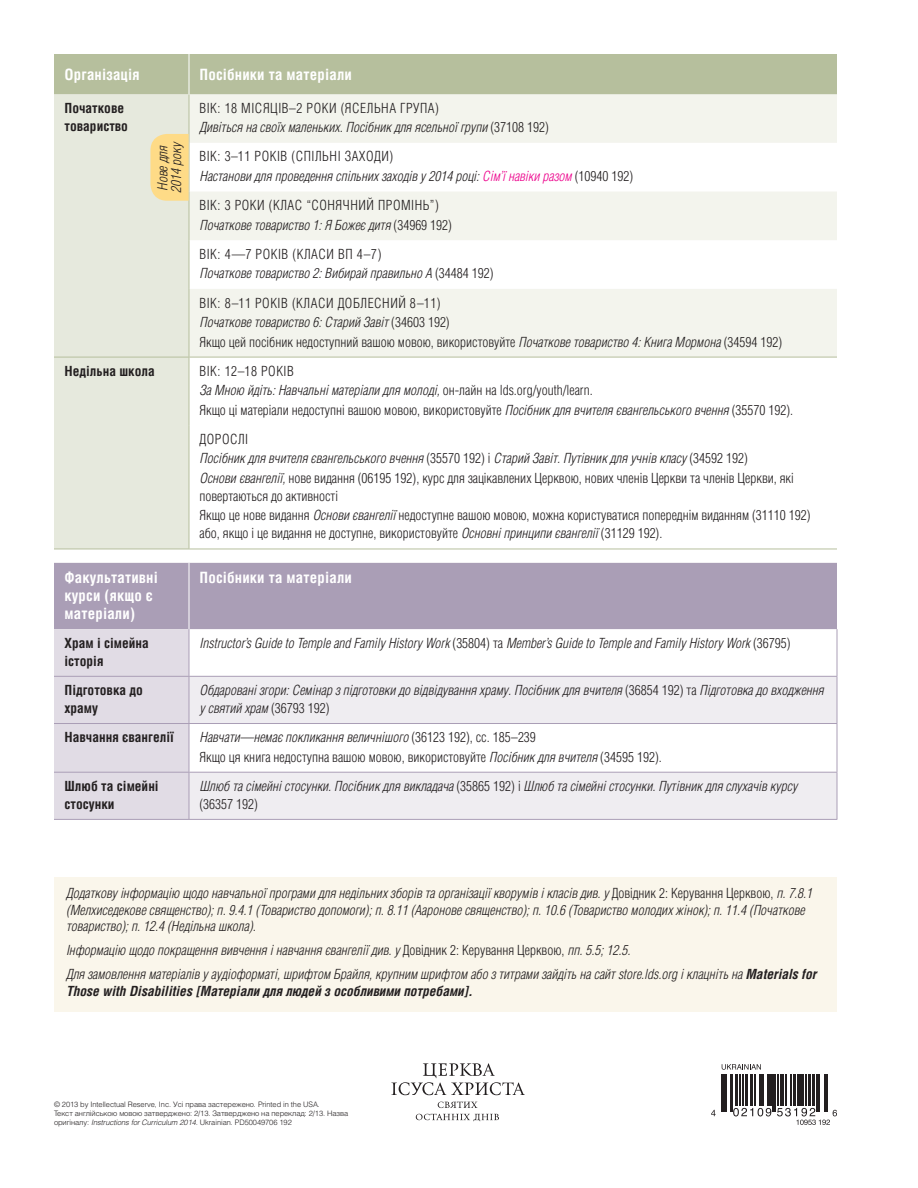
<style>
.page{position:relative;width:918px;height:1188px;background:#fff}
.page>*{position:absolute;margin:0;border:0;box-sizing:border-box;transform-origin:0 0}
.t1{font:700 condensed 15px/18px "Helveticalds Lat";letter-spacing:.01em;color:#fff}
.t2{font:italic 300 condensed 13.5px/19.5px "Helveticalds Lat";color:#231f20}
.t3{font:300 condensed 13.5px/19.5px "Helveticalds Lat";color:#231f20}
.t4{font:700 condensed 13.5px/18px "Helveticalds Lat";color:#231f20}
.t5{font:italic 700 condensed 13.5px "Helveticalds Lat";color:#231f20}
.t6{font:300 7.5px/9px "Helveticalds Lat";letter-spacing:-.01em;color:#231f20}
.s1{font-style:normal}
.s2{color:#ed028c}
.s3{font-style:italic}
.s4{font-weight:700}
</style>
<div class="page">
<div style="left:54px;top:54px;width:783px;height:40px;background:#b6bf9d"></div>
<div style="left:54px;top:94px;width:135px;height:455px;background:#e6e9dd"></div>
<svg style="left:190px;top:94px;width:647px;height:263px;fill:#f3f4ed"></svg>
<hr style="left:189px;top:54px;width:1px;height:40px;background:#fff">
<hr style="left:189px;top:357px;width:648px;height:1px;background:#b6bf9d">
<hr style="left:189px;top:94px;width:1px;height:49px;background:#b6bf9d">
<hr style="left:189px;top:143px;width:1px;height:49px;background:#b6bf9d">
<hr style="left:189px;top:192px;width:1px;height:48px;background:#b6bf9d">
<hr style="left:189px;top:240px;width:1px;height:49px;background:#b6bf9d">
<hr style="left:189px;top:289px;width:1px;height:68px;background:#b6bf9d">
<hr style="left:54px;top:357px;width:135px;height:1px;background:#b6bf9d">
<hr style="left:189px;top:357px;width:1px;height:68px;background:#b6bf9d">
<hr style="left:54px;top:549px;width:135px;height:1px;background:#b6bf9d">
<hr style="left:189px;top:425px;width:1px;height:124px;background:#b6bf9d">
<hr style="left:189px;top:549px;width:648px;height:1px;background:#b6bf9d">
<div style="left:54px;top:563px;width:783px;height:66px;background:#aa9eb6"></div>
<div style="left:54px;top:629px;width:135px;height:190px;background:#e1dce5"></div>
<svg style="left:190px;top:677px;width:647px;height:142px;fill:#efedf1"></svg>
<hr style="left:189px;top:563px;width:1px;height:66px;background:#fff">
<hr style="left:189px;top:629px;width:1px;height:47px;background:#aa9eb6">
<hr style="left:837px;top:629px;width:1px;height:47px;background:#aa9eb6">
<hr style="left:54px;top:676px;width:135px;height:1px;background:#aa9eb6">
<hr style="left:189px;top:676px;width:648px;height:1px;background:#aa9eb6">
<hr style="left:189px;top:677px;width:1px;height:46px;background:#aa9eb6">
<hr style="left:837px;top:677px;width:1px;height:46px;background:#aa9eb6">
<hr style="left:54px;top:723px;width:135px;height:1px;background:#aa9eb6">
<hr style="left:189px;top:723px;width:648px;height:1px;background:#aa9eb6">
<hr style="left:189px;top:724px;width:1px;height:48px;background:#aa9eb6">
<hr style="left:837px;top:724px;width:1px;height:48px;background:#aa9eb6">
<hr style="left:54px;top:772px;width:135px;height:1px;background:#aa9eb6">
<hr style="left:189px;top:772px;width:648px;height:1px;background:#aa9eb6">
<hr style="left:189px;top:773px;width:1px;height:46px;background:#aa9eb6">
<hr style="left:837px;top:773px;width:1px;height:46px;background:#aa9eb6">
<hr style="left:54px;top:819px;width:135px;height:1px;background:#aa9eb6">
<hr style="left:189px;top:819px;width:648px;height:1px;background:#aa9eb6">
<svg style="left:150px;top:134px;width:39px;height:67px;background:#fcdb8c"></svg>
<div style="left:54px;top:877px;width:783px;height:135px;background:#faf6eb"></div>
<svg style="left:391px;top:1063px;width:134px;height:32px"></svg>
<svg style="left:438px;top:1102px;width:40px;height:6px"></svg>
<svg style="left:416px;top:1114px;width:83px;height:7px"></svg>
<hr style="left:721px;top:1074px;width:1px;height:37px;background:#231f20">
<hr style="left:723px;top:1074px;width:1px;height:37px;background:#231f20">
<hr style="left:726px;top:1074px;width:1px;height:37px;background:#231f20">
<hr style="left:730px;top:1074px;width:2px;height:37px;background:#231f20">
<hr style="left:736px;top:1074px;width:2px;height:32px;background:#231f20">
<hr style="left:739px;top:1074px;width:1px;height:32px;background:#231f20">
<hr style="left:742px;top:1074px;width:1px;height:32px;background:#231f20">
<hr style="left:746px;top:1074px;width:2px;height:32px;background:#231f20">
<hr style="left:750px;top:1074px;width:2px;height:32px;background:#231f20">
<hr style="left:755px;top:1074px;width:1px;height:32px;background:#231f20">
<hr style="left:759px;top:1074px;width:2px;height:32px;background:#231f20">
<hr style="left:763px;top:1074px;width:1px;height:32px;background:#231f20">
<hr style="left:767px;top:1074px;width:1px;height:32px;background:#231f20">
<hr style="left:769px;top:1074px;width:3px;height:32px;background:#231f20">
<hr style="left:773px;top:1074px;width:1px;height:37px;background:#231f20">
<hr style="left:775px;top:1074px;width:1px;height:37px;background:#231f20">
<hr style="left:777px;top:1074px;width:1px;height:32px;background:#231f20">
<hr style="left:781px;top:1074px;width:3px;height:32px;background:#231f20">
<hr style="left:785px;top:1074px;width:1px;height:32px;background:#231f20">
<hr style="left:791px;top:1074px;width:1px;height:32px;background:#231f20">
<hr style="left:793px;top:1074px;width:2px;height:32px;background:#231f20">
<hr style="left:797px;top:1074px;width:3px;height:32px;background:#231f20">
<hr style="left:801px;top:1074px;width:3px;height:32px;background:#231f20">
<hr style="left:805px;top:1074px;width:1px;height:32px;background:#231f20">
<hr style="left:809px;top:1074px;width:2px;height:32px;background:#231f20">
<hr style="left:812px;top:1074px;width:2px;height:32px;background:#231f20">
<hr style="left:816px;top:1074px;width:2px;height:37px;background:#231f20">
<hr style="left:819px;top:1074px;width:1px;height:37px;background:#231f20">
<hr style="left:824px;top:1074px;width:1px;height:37px;background:#231f20">
<hr style="left:827px;top:1074px;width:1px;height:37px;background:#231f20">
<svg style="left:711px;top:1110px;width:5px;height:6px"></svg>
<svg style="left:733px;top:1108px;width:38px;height:8px"></svg>
<svg style="left:722px;top:1064px;width:39px;height:6px"></svg>
<svg style="left:777px;top:1108px;width:60px;height:17px"></svg>
<p class="t1" style="left:64px;top:64px;width:77px">Організація</p>
<p class="t1" style="left:200px;top:64px;width:154px">Посібники та матеріали</p>
<p class="t4" style="left:64px;top:98px;width:65px">Початкове товариство</p>
<p class="t2" style="left:200px;top:97px;width:351px"><span class="s1">Вік: 18 місяців–2 роки (ясельна група)<br></span>Дивіться на своїх маленьких. Посібник для ясельної групи <span class="s1">(37108 192)</span></p>
<p class="t2" style="left:200px;top:146px;width:435px"><span class="s1">Вік: 3–11 років (Сп ільні заходи)<br></span>Настанови для проведення спільних заходів у 2014 році: <span class="s2">Сім’ї навіки разом</span> <span class="s1">(10940 192)</span></p>
<p class="t3" style="left:200px;top:195px;width:254px">Вік: 3 роки (клас “Сонячний промінь”)<br><span class="s3">Початкове товариство 1: Я Божеє дитя</span> (34969 192)</p>
<p class="t2" style="left:200px;top:243px;width:295px"><span class="s1">Вік: 4—7 років (класи ВП 4–7)<br></span>Початкове товариство 2: Вибирай правильно А <span class="s1">(34484 192)</span></p>
<p class="t3" style="left:200px;top:292px;width:584px">Вік: 8–11 років (класи Доблесний 8–11)<br><span class="s3">Початкове товариство 6: Старий Завіт</span> (34603 192)<br>Якщо цей посібник недоступний вашою мовою, використовуйте <span class="s3">Початкове товариство 4: Книга Мормона</span> (34594 192)</p>
<p class="t4" style="left:64px;top:360px;width:92px">Недільна школа</p>
<p class="t3" style="left:200px;top:360px;width:595px">Вік: 12–18 років<br><span class="s3">За Мною йдіть: Навчальні матеріали для молоді,</span> он-лайн на lds.org/youth/learn.<br>Якщо ці матеріали недоступні вашою мовою, використовуйте <span class="s3">Посібник для вчителя євангельського вчення</span> (35570 192).</p>
<p class="t3" style="left:199px;top:428px;width:596px">Дорослі<br><span class="s3">Посібник для вчителя євангельського вчення</span> (35570 192) і <span class="s3">Старий Завіт. Путівник для учнів класу</span> (34592 192)<br><span class="s3">Основи євангелії,</span> нове видання (06195 192), курс для зацікавлених Церквою, нових членів Церкви та членів Церкви, які</p>
<p class="t3" style="left:199px;top:485px;width:613px">повертаються до активності<br>Якщо це нове видання <span class="s3">Основи євангелії</span> недоступне вашою мовою, можна користуватися попереднім виданням (31110 192)</p>
<p class="t3" style="left:199px;top:523px;width:464px">або, якщо і це видання не доступне, використовуйте <span class="s3">Основні принципи євангелії</span> (31129 192).</p>
<p class="t1" style="left:65px;top:567px;width:95px">Факультативні курси (якщо є матеріали)</p>
<p class="t1" style="left:200px;top:567px;width:154px">Посібники та матеріали</p>
<p class="t4" style="left:65px;top:633px;width:86px">Храм і сімейна історія</p>
<p class="t2" style="left:200px;top:632px;width:593px">Instructor’s Guide to Temple and Family History Work <span class="s1">(35804) та</span> Member’s Guide to Temple and Family History Work <span class="s1">(36795)</span></p>
<p class="t4" style="left:65px;top:680px;width:80px">Підготовка до храму</p>
<p class="t2" style="left:200px;top:680px;width:626px;line-height:18px">Обдаровані згори: Семінар з підготовки до відвідування храму. Посібник для вчителя <span class="s1">(36854 192) та</span> Підготовка до входження у святий храм <span class="s1">(36793 192)</span></p>
<p class="t4" style="left:65px;top:727px;width:111px">Навчання євангелії</p>
<p class="t3" style="left:200px;top:727px;width:464px"><span class="s3">Навчати—немає покликання величнішого</span> (36123 192), сс. 185–239<br>Якщо ця книга недоступна вашою мовою, використовуйте <span class="s3">Посібник для вчителя</span> (34595 192).</p>
<p class="t4" style="left:65px;top:776px;width:96px">Шлюб та сімейні стосунки</p>
<p class="t2" style="left:200px;top:776px;width:599px;line-height:18px">Шлюб та сімейні стосунки. Посібник для викладача <span class="s1">(35865 192) і</span> Шлюб та сімейні стосунки. Путівник для слухачів курсу <span class="s1">(36357 192)</span></p>
<p class="t2" style="left:155px;top:193px;width:53px;line-height:13.5px;rotate:-90deg">Нове для<br>2014 року</p>
<p class="t2" style="left:66px;top:884px;width:748px;line-height:16.5px">Додаткову інформацію щодо навчальної програми для недільних зборів та організації кворумів і класів див. у <span class="s1">Довідник 2: Керування Церквою,</span> п. 7.8.1 (Мелхиседекове священство); п. 9.4.1 (Товариство допомоги); п. 8.11 (Ааронове священство); п. 10.6 (Товариство молодих жінок); п. 11.4 (Початкове товариство); п. 12.4 (Недільна школа).</p>
<p class="t2" style="left:66px;top:937px;width:752px;line-height:24px">Інформацію щодо покращення вивчення і навчання євангелії див. у <span class="s1">Довідник 2: Керування Церквою,</span> пп. 5.5; 12.5.<br>Для замовлення матеріалів у аудіоформаті, шрифтом Брайля, крупним шрифтом або з титрами зайдіть на сайт store.lds.org і клацніть на <span class="s4">Materials for</span></p>
<p class="t5" style="left:66px;top:979px;width:408px">Those with Disabilities [Матеріали для людей з особливими потребами].</p>
<p class="t6" style="left:54px;top:1099px;width:296px">© 2013 by Intellectual Reserve, Inc. Усі права застережено. Printed in the USA.<br>Текст англійською мовою затверджено: 2/13. Затверджено на переклад: 2/13. Назва оригіналу: <span class="s3">Instructions for Curriculum 2014.</span> Ukrainian. PD50049706 192</p>
</div>
